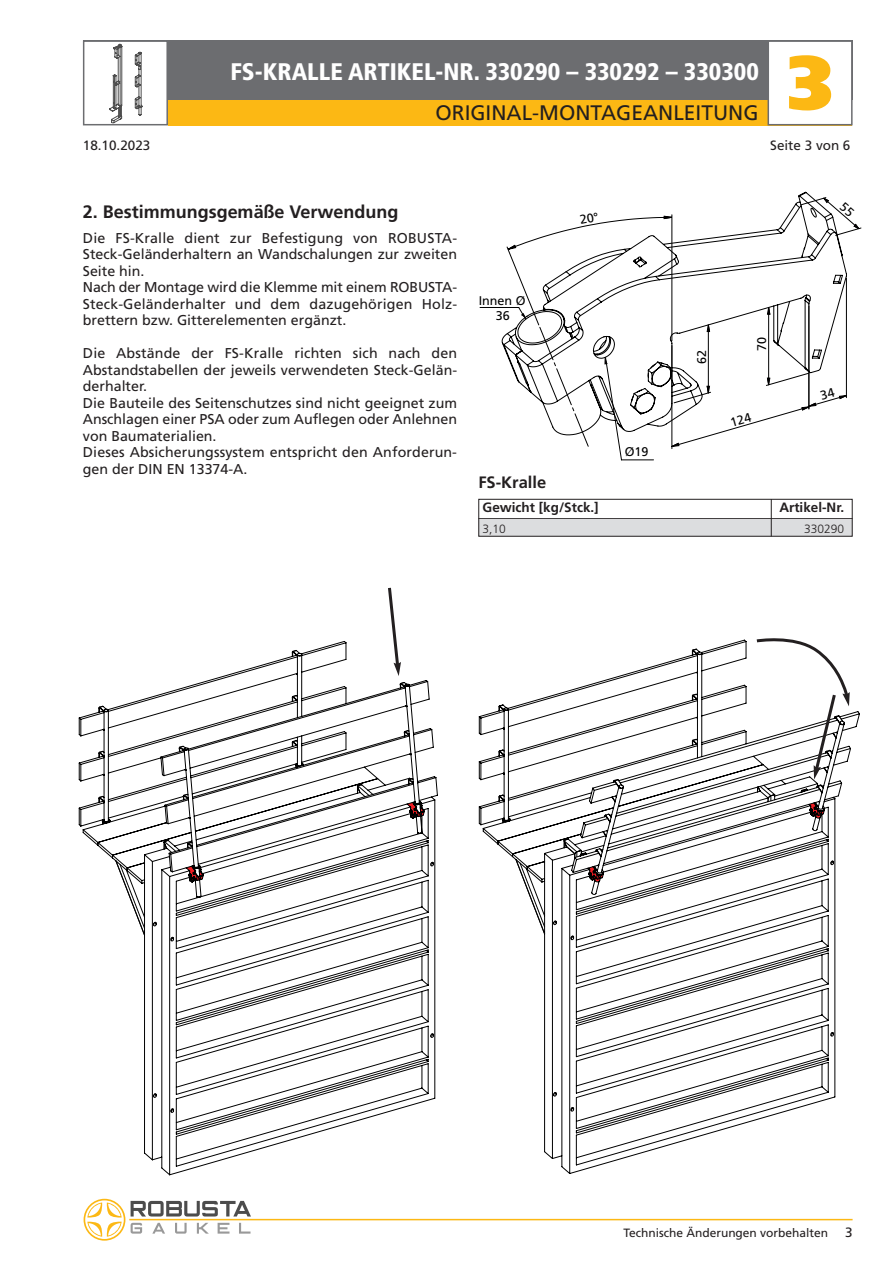
<style>
.page{position:relative;width:893px;height:1263px;background:#fff}
.page>*{position:absolute;margin:0;border:0;box-sizing:border-box;transform-origin:0 0}
.t1{font:900 76.5px "Frutiger";color:#fcb814}
.t2{font:900 condensed 24px "Frutiger";color:#fff}
.t3{font:21px "Frutiger";color:#231f20}
.t4{font:700 18px "Frutiger";color:#231f20}
.t5{font:700 16.5px "Frutiger";color:#231f20}
.t6{font:14.25px/16.5px "Frutiger";color:#231f20}
.t7{font:700 13.5px "Frutiger";color:#231f20}
.t8{font:13.5px "Frutiger";color:#231f20}
.t9{font:12.6px/14.4px "Frutiger Roman+FRCQTX";color:#000;text-align:center}
.t10{font:12px "Frutiger";color:#231f20}
.t11{font:300 12px "Frutiger";color:#231f20}
</style>
<div class="page">
<svg style="left:131px;top:1201px;width:120px;height:15px"></svg>
<svg style="left:152px;top:1223px;width:13px;height:10px"></svg>
<svg style="left:175px;top:1223px;width:12px;height:10px"></svg>
<svg style="left:218px;top:1223px;width:11px;height:10px"></svg>
<svg style="left:239px;top:1223px;width:12px;height:10px"></svg>
<svg style="left:131px;top:1223px;width:11px;height:10px"></svg>
<svg style="left:197px;top:1223px;width:11px;height:10px"></svg>
<svg style="left:84px;top:1199px;width:41px;height:41px"></svg>
<hr style="left:129px;top:1219px;width:724px;height:1px;background:#fcb814">
<div style="left:83px;top:40px;width:769px;height:60px;background:#6c6d70"></div>
<div style="left:168px;top:100px;width:684px;height:25px;background:#fcb814"></div>
<div style="left:84px;top:42px;width:82px;height:82px;background:#fff"></div>
<svg style="left:109px;top:44px;width:13px;height:78px"></svg>
<svg style="left:135px;top:52px;width:7px;height:63px"></svg>
<div style="left:83px;top:40px;width:85px;height:85px;border:2px solid #6c6d70"></div>
<div style="left:769px;top:42px;width:82px;height:82px;background:#fff"></div>
<div style="left:767px;top:40px;width:86px;height:85px;border:2px solid #6c6d70"></div>
<svg style="left:79px;top:641px;width:359px;height:534px"></svg>
<svg style="left:98px;top:650px;width:336px;height:461px"></svg>
<svg style="left:479px;top:639px;width:381px;height:535px"></svg>
<svg style="left:498px;top:649px;width:342px;height:461px"></svg>
<hr style="left:478px;top:518px;width:375px;height:1px;background:#231f20">
<div style="left:478px;top:519px;width:375px;height:17px;background:#dcdddf"></div>
<div style="left:478px;top:499px;width:375px;height:38px;border:1px solid #231f20"></div>
<hr style="left:771px;top:499px;width:1px;height:37px;background:#231f20">
<svg style="left:386px;top:587px;width:15px;height:89px"></svg>
<svg style="left:754px;top:638px;width:96px;height:141px"></svg>
<svg style="left:480px;top:197px;width:381px;height:263px"></svg>
<h2 class="t2" style="left:230px;top:62px;width:530px">FS-KRALLE ARTIKEL-NR. 330290 – 330292 – 330300</h2>
<h3 class="t3" style="left:436px;top:104px;width:324px">ORIGINAL-MONTAGEANLEITUNG</h3>
<h1 class="t1" style="left:787px;top:52px;width:47px">3</h1>
<p class="t8" style="left:83px;top:140px;width:69px">18.10.2023</p>
<p class="t8" style="left:770px;top:140px;width:82px">Seite 3 von 6</p>
<p class="t4" style="left:83px;top:204px;width:317px">2. Bestimmungsgemäße Verwendung</p>
<p class="t6" style="left:83px;top:231px;width:376px">Die FS-Kralle dient zur Befestigung von ROBUSTA-Steck-Geländerhaltern an Wandschalungen zur zweiten Seite hin.<br>Nach der Montage wird die Klemme mit einem ROBUSTA-Steck-Geländerhalter und dem dazugehörigen Holz&shy;brettern bzw. Gitterelementen ergänzt.</p>
<p class="t6" style="left:83px;top:346px;width:376px">Die Abstände der FS-Kralle richten sich nach den Abstandstabellen der jeweils verwendeten Steck-Gelän&shy;derhalter.<br>Die Bauteile des Seitenschutzes sind nicht geeignet zum Anschlagen einer PSA oder zum Auflegen oder Anlehnen von Baumaterialien.<br>Dieses Absicherungssystem entspricht den Anforderun&shy;gen der DIN EN 13374-A.</p>
<p class="t9" style="left:479px;top:295px;width:48px">Innen Ø<br>36</p>
<p class="t9" style="left:625px;top:446px;width:25px">Ø19</p>
<p class="t9" style="left:695px;top:364px;width:16px;rotate:-90deg">62</p>
<p class="t9" style="left:756px;top:351px;width:16px;rotate:-90deg">70</p>
<p class="t5" style="left:478px;top:476px;width:69px">FS-Kralle</p>
<p class="t7" style="left:483px;top:502px;width:118px">Gewicht [kg/Stck.]</p>
<p class="t7" style="left:779px;top:502px;width:66px">Artikel-Nr.</p>
<p class="t11" style="left:483px;top:524px;width:25px">3,10</p>
<p class="t11" style="left:804px;top:524px;width:41px">330290</p>
<p class="t10" style="left:623px;top:1228px;width:206px">Technische Änderungen vorbehalten</p>
<p class="t8" style="left:845px;top:1227px;width:9px">3</p>
</div>
